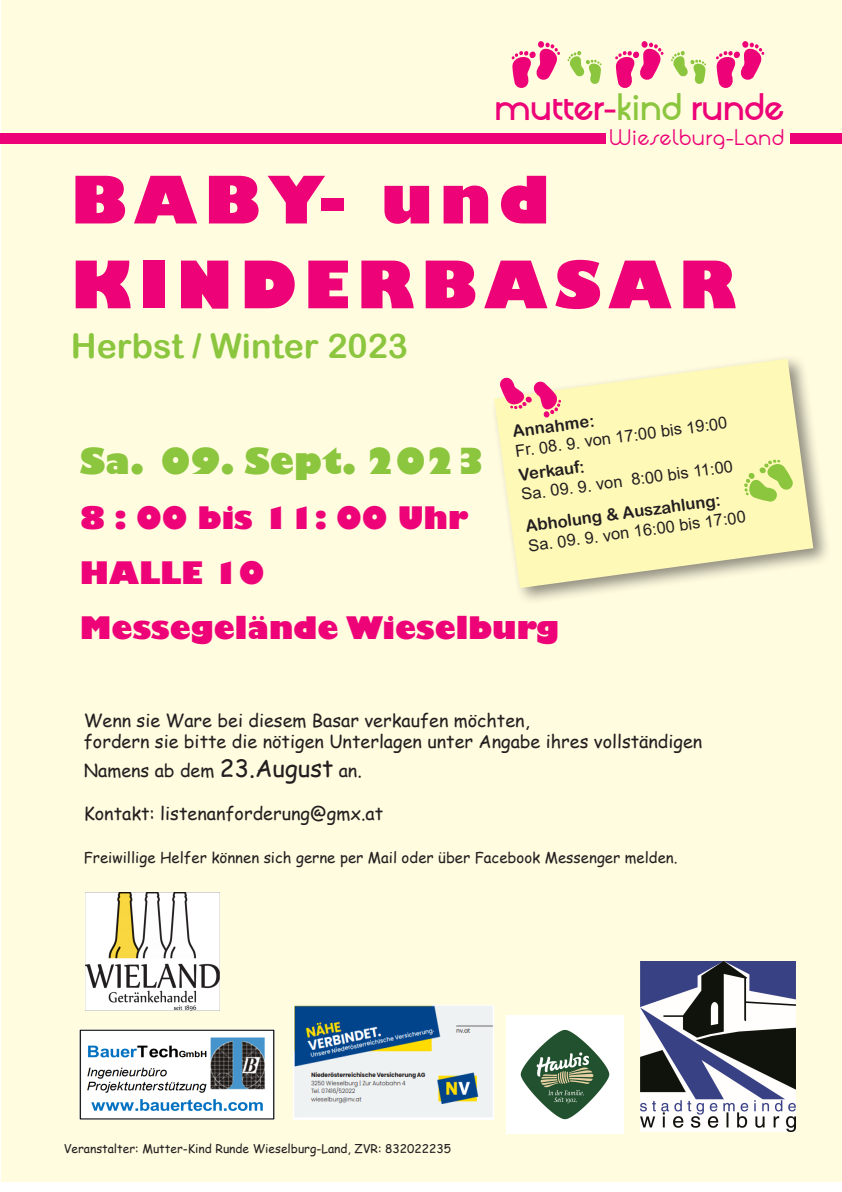
<style>
.page{position:relative;width:842px;height:1192px;background:#fff}
.page>*{position:absolute;margin:0;border:0;box-sizing:border-box;transform-origin:0 0}
.t1{font:800 64px "Gill Sans";letter-spacing:.11em;color:#ed0277}
.t2{font:700 35.75px "Quadranta";color:#ed0277}
.t3{font:800 35px "Gill Sans";color:#8bc63e}
.t4{font:34px "Arial Rounded MT Bold";color:#8bc63e}
.t5{font:800 30.25px "Gill Sans";color:#ed0277}
.t6{font:21px "Quadranta";letter-spacing:.05em;color:#ed0277}
.t7{font:18px/28.8px "Comic Sans MS";color:#231f20}
.t8{font:16.5px/20.1px "Arial";color:#231f20}
.t9{font:16.5px "Arial Rounded MT Bold";color:#231f20}
.t10{font:15px "Comic Sans MS";color:#231f20}
.t11{font:12px "Comic Sans MS";color:#231f20}
.s1{color:#8bc63e}
.s2{font-family:"Arial Rounded MT Bold"}
.s3{font-size:24px}
</style>
<div class="page">
<div style="left:1px;top:0;width:841px;height:1181px;background:#fffce0"></div>
<svg style="left:716px;top:41px;width:49px;height:47px"></svg>
<svg style="left:615px;top:41px;width:91px;height:47px"></svg>
<svg style="left:511px;top:41px;width:91px;height:47px"></svg>
<div style="left:0;top:133px;width:605px;height:11px;background:#ed0277"></div>
<div style="left:791px;top:133px;width:51px;height:11px;background:#ed0277"></div>
<div style="left:491px;top:354px;width:341px;height:252px;background:#231f20;opacity:.5"></div>
<svg style="left:494px;top:359px;width:319px;height:229px;background:#faf4bc"></svg>
<svg style="left:498px;top:373px;width:65px;height:45px"></svg>
<svg style="left:744px;top:458px;width:51px;height:44px;background:#cfe486"></svg>
<img style="left:641px;top:962px;width:154px;height:170px">
<img style="left:506px;top:1016px;width:118px;height:118px">
<img style="left:293px;top:1006px;width:200px;height:113px">
<img style="left:79px;top:1030px;width:195px;height:90px">
<img style="left:85px;top:892px;width:135px;height:118px">
<p class="t2" style="left:494px;top:85px;width:291px">mutter-<span class="s1">kind</span> runde</p>
<p class="t6" style="left:609px;top:124px;width:176px">Wieselburg-Land</p>
<p class="t1" style="left:71px;top:160px;width:480px">BABY- und</p>
<p class="t1" style="left:71px;top:245px;width:667px">KINDERBASAR</p>
<p class="t4" style="left:71px;top:326px;width:339px">Herbst / Winter 2023</p>
<p class="t8" style="left:514px;top:441px;width:215px;rotate:-8deg">Fr. 08. 9. von 17:00 bis 19:00</p>
<p class="t8" style="left:517px;top:465px;width:215px;rotate:-8deg"><span class="s2">Verkauf:<br></span>Sa. 09. 9. von 8:00 bis 11:00</p>
<p class="t8" style="left:524px;top:517px;width:221px;line-height:19.9px;rotate:-8deg"><span class="s2">Abholung &amp; Auszahlung:<br></span>Sa. 09. 9. von 16:00 bis 17:00</p>
<p class="t9" style="left:511px;top:422px;width:84px;rotate:-8deg">Annahme:</p>
<p class="t3" style="left:80px;top:439px;width:407px">Sa. 09. Sept. 2023</p>
<p class="t5" style="left:80px;top:499px;width:390px">8 : 00 bis 11: 00 Uhr</p>
<p class="t5" style="left:80px;top:554px;width:186px">HALLE 10</p>
<p class="t5" style="left:80px;top:609px;width:481px">Messegelände Wieselburg</p>
<p class="t7" style="left:84px;top:705px;width:447px">Wenn sie Ware bei diesem Basar verkaufen möchten,</p>
<p class="t7" style="left:84px;top:727px;width:620px">fordern sie bitte die nötigen Unterlagen unter Angabe ihres vollständigen<br>Namens ab dem <span class="s3">23.August</span> an.</p>
<p class="t7" style="left:84px;top:799px;width:301px">Kontakt: listenanforderung@gmx.at</p>
<p class="t10" style="left:84px;top:847px;width:595px">Freiwillige Helfer können sich gerne per Mail oder über Facebook Messenger melden.</p>
<p class="t11" style="left:64px;top:1139px;width:389px">Veranstalter: Mutter-Kind Runde Wieselburg-Land, ZVR: 832022235</p>
</div>
